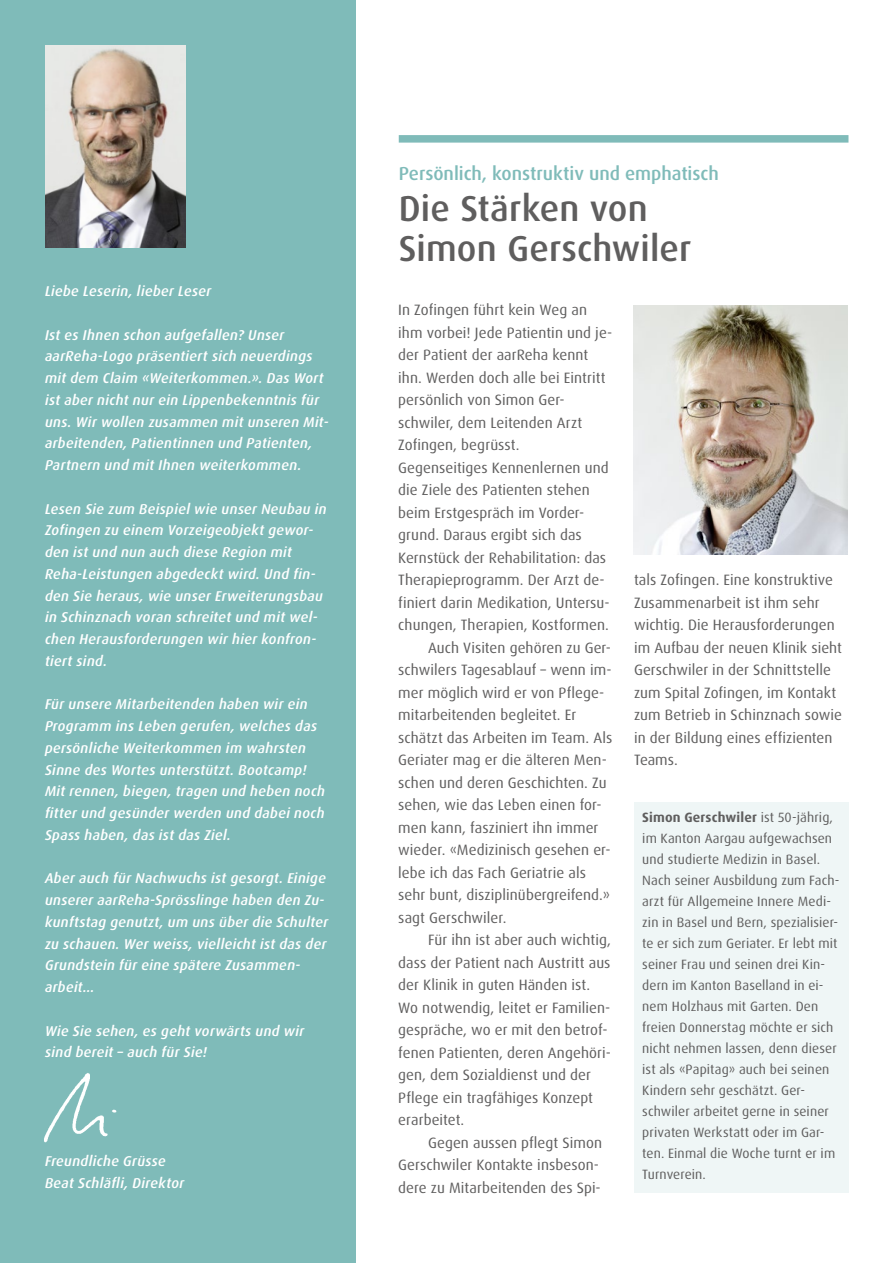
<style>
.page{position:relative;width:893px;height:1263px;background:#fff}
.page>*{position:absolute;margin:0;border:0;box-sizing:border-box;transform-origin:0 0}
.t1{font:500 36px/40.5px "Dax Pro";letter-spacing:.005em;color:#5f5e5e}
.t2{font:500 18.75px "Dax Pro";letter-spacing:-.005em;color:#7fbbb9}
.t3{font:15px/22.5px "Dax Pro";letter-spacing:.005em;color:#5f5e5e}
.t4{font:italic 500 14.25px/21.8px "Dax Pro";letter-spacing:.02em;color:#fff}
.t5{font:13.5px/21px "Dax Pro";letter-spacing:.01em;color:#5f5e5e}
.s1{font-weight:700}
</style>
<div class="page">
<div style="left:0;top:0;width:355px;height:1263px;background:#7fbbb9"></div>
<img style="left:45px;top:45px;width:140px;height:202px">
<div style="left:399px;top:135px;width:449px;height:8px;background:#7fbbb9"></div>
<img style="left:44px;top:1073px;width:73px;height:70px">
<img style="left:634px;top:305px;width:214px;height:250px">
<div style="left:634px;top:803px;width:214px;height:390px;background:#eff6f6"></div>
<p class="t4" style="left:45px;top:280px;width:168px">Liebe Leserin, lieber Leser</p>
<p class="t4" style="left:45px;top:324px;width:285px">Ist es Ihnen schon aufgefallen? Unser aarReha-Logo präsentiert sich neuerdings mit dem Claim «Weiterkommen.». Das Wort ist aber nicht nur ein Lippenbekenntnis für uns. Wir wollen zusammen mit unseren Mit&shy;arbeitenden, Patientinnen und Patienten, Partnern und mit Ihnen weiterkommen.</p>
<p class="t4" style="left:45px;top:498px;width:283px">Lesen Sie zum Beispiel wie unser Neubau in Zofingen zu einem Vorzeigeobjekt gewor&shy;den ist und nun auch diese Region mit Reha-Leistungen abgedeckt wird. Und fin&shy;den Sie heraus, wie unser Erweiterungsbau in Schinznach voran schreitet und mit wel&shy;chen Herausforderungen wir hier konfron&shy;tiert sind.</p>
<p class="t4" style="left:45px;top:694px;width:282px">Für unsere Mitarbeitenden haben wir ein Programm ins Leben gerufen, welches das persönliche Weiterkommen im wahrsten Sinne des Wortes unterstützt. Bootcamp!<br>Mit rennen, biegen, tragen und heben noch fitter und gesünder werden und dabei noch Spass haben, das ist das Ziel.</p>
<p class="t4" style="left:45px;top:868px;width:285px">Aber auch für Nachwuchs ist gesorgt. Einige unserer aarReha-Sprösslinge haben den Zu&shy;kunftstag genutzt, um uns über die Schulter zu schauen. Wer weiss, vielleicht ist das der Grundstein für eine spätere Zusammen&shy;arbeit…</p>
<p class="t4" style="left:45px;top:1020px;width:261px">Wie Sie sehen, es geht vorwärts und wir sind bereit – auch für Sie!</p>
<p class="t4" style="left:45px;top:1150px;width:141px">Freundliche Grüsse<br>Beat Schläfli, Direktor</p>
<p class="t2" style="left:399px;top:161px;width:321px">Persönlich, konstruktiv und emphatisch</p>
<h1 class="t1" style="left:399px;top:188px;width:294px">Die Stärken von<br>Simon Gerschwiler</h1>
<p class="t3" style="left:398px;top:299px;width:190px">In Zofingen führt kein Weg an</p>
<p class="t3" style="left:398px;top:321px;width:215px">ihm vorbei! Jede Patientin und je-</p>
<p class="t3" style="left:398px;top:344px;width:192px">der Patient der aarReha kennt</p>
<p class="t3" style="left:398px;top:366px;width:209px">ihn. Werden doch alle bei Eintritt</p>
<p class="t3" style="left:398px;top:389px;width:168px">persönlich von Simon Ger-</p>
<p class="t3" style="left:398px;top:411px;width:186px">schwiler, dem Leitenden Arzt</p>
<p class="t3" style="left:398px;top:434px;width:123px">Zofingen, begrüsst.</p>
<p class="t3" style="left:398px;top:456px;width:212px">Gegenseitiges Kennenlernen und</p>
<p class="t3" style="left:398px;top:479px;width:193px">die Ziele des Patienten stehen</p>
<p class="t3" style="left:398px;top:501px;width:187px">beim Erstgespräch im Vorder-</p>
<p class="t3" style="left:398px;top:524px;width:185px">grund. Daraus ergibt sich das</p>
<p class="t3" style="left:398px;top:546px;width:209px">Kernstück der Rehabilitation: das</p>
<p class="t3" style="left:398px;top:569px;width:208px">Therapieprogramm. Der Arzt de-</p>
<p class="t3" style="left:398px;top:591px;width:213px">finiert darin Medikation, Untersu-</p>
<p class="t3" style="left:398px;top:614px;width:212px">chungen, Therapien, Kostformen.</p>
<p class="t3" style="left:428px;top:636px;width:184px">Auch Visiten gehören zu Ger-</p>
<p class="t3" style="left:398px;top:659px;width:215px">schwilers Tagesablauf – wenn im-</p>
<p class="t3" style="left:398px;top:681px;width:208px">mer möglich wird er von Pflege-</p>
<p class="t3" style="left:398px;top:704px;width:180px">mitarbeitenden begleitet. Er</p>
<p class="t3" style="left:398px;top:726px;width:216px">schätzt das Arbeiten im Team. Als</p>
<p class="t3" style="left:398px;top:749px;width:210px">Geriater mag er die älteren Men-</p>
<p class="t3" style="left:398px;top:771px;width:210px">schen und deren Geschichten. Zu</p>
<p class="t3" style="left:398px;top:794px;width:205px">sehen, wie das Leben einen for-</p>
<p class="t3" style="left:398px;top:816px;width:202px">men kann, fasziniert ihn immer</p>
<p class="t3" style="left:398px;top:839px;width:214px">wieder. «Medizinisch gesehen er-</p>
<p class="t3" style="left:398px;top:861px;width:189px">lebe ich das Fach Geriatrie als</p>
<p class="t3" style="left:398px;top:884px;width:213px">sehr bunt, disziplinübergreifend.»</p>
<p class="t3" style="left:398px;top:906px;width:110px">sagt Gerschwiler.</p>
<p class="t3" style="left:428px;top:929px;width:184px">Für ihn ist aber auch wichtig,</p>
<p class="t3" style="left:398px;top:951px;width:214px">dass der Patient nach Austritt aus</p>
<p class="t3" style="left:398px;top:974px;width:193px">der Klinik in guten Händen ist.</p>
<p class="t3" style="left:398px;top:996px;width:214px">Wo notwendig, leitet er Familien-</p>
<p class="t3" style="left:398px;top:1019px;width:211px">gespräche, wo er mit den betrof-</p>
<p class="t3" style="left:398px;top:1041px;width:214px">fenen Patienten, deren Angehöri-</p>
<p class="t3" style="left:398px;top:1064px;width:194px">gen, dem Sozialdienst und der</p>
<p class="t3" style="left:398px;top:1086px;width:196px">Pflege ein tragfähiges Konzept</p>
<p class="t3" style="left:398px;top:1109px;width:68px">erarbeitet.</p>
<p class="t3" style="left:428px;top:1131px;width:176px">Gegen aussen pflegt Simon</p>
<p class="t3" style="left:398px;top:1154px;width:202px">Gerschwiler Kontakte insbeson-</p>
<p class="t3" style="left:398px;top:1176px;width:204px">dere zu Mitarbeitenden des Spi-</p>
<p class="t3" style="left:634px;top:569px;width:209px">tals Zofingen. Eine konstruktive<br>Zusammenarbeit ist ihm sehr wichtig. Die Herausforderungen im Aufbau der neuen Klinik sieht<br>Gerschwiler in der Schnittstelle zum Spital Zofingen, im Kontakt zum Betrieb in Schinznach sowie in der Bildung eines effizienten<br>Teams.</p>
<p class="t5" style="left:642px;top:807px;width:199px"><span class="s1">Simon Gerschwiler</span> ist 50-jährig, im Kanton Aargau aufgewachsen und studierte Medizin in Basel.<br>Nach seiner Ausbildung zum Fach&shy;arzt für Allgemeine Innere Medi&shy;zin in Basel und Bern, spezialisier&shy;te er sich zum Geriater. Er lebt mit seiner Frau und seinen drei Kin&shy;dern im Kanton Baselland in ei&shy;nem Holzhaus mit Garten. Den freien Donnerstag möchte er sich nicht nehmen lassen, denn dieser ist als «Papitag» auch bei seinen<br>Kindern sehr geschätzt. Ger&shy;schwiler arbeitet gerne in seiner privaten Werkstatt oder im Gar&shy;ten. Einmal die Woche turnt er im<br>Turnverein.</p>
</div>
